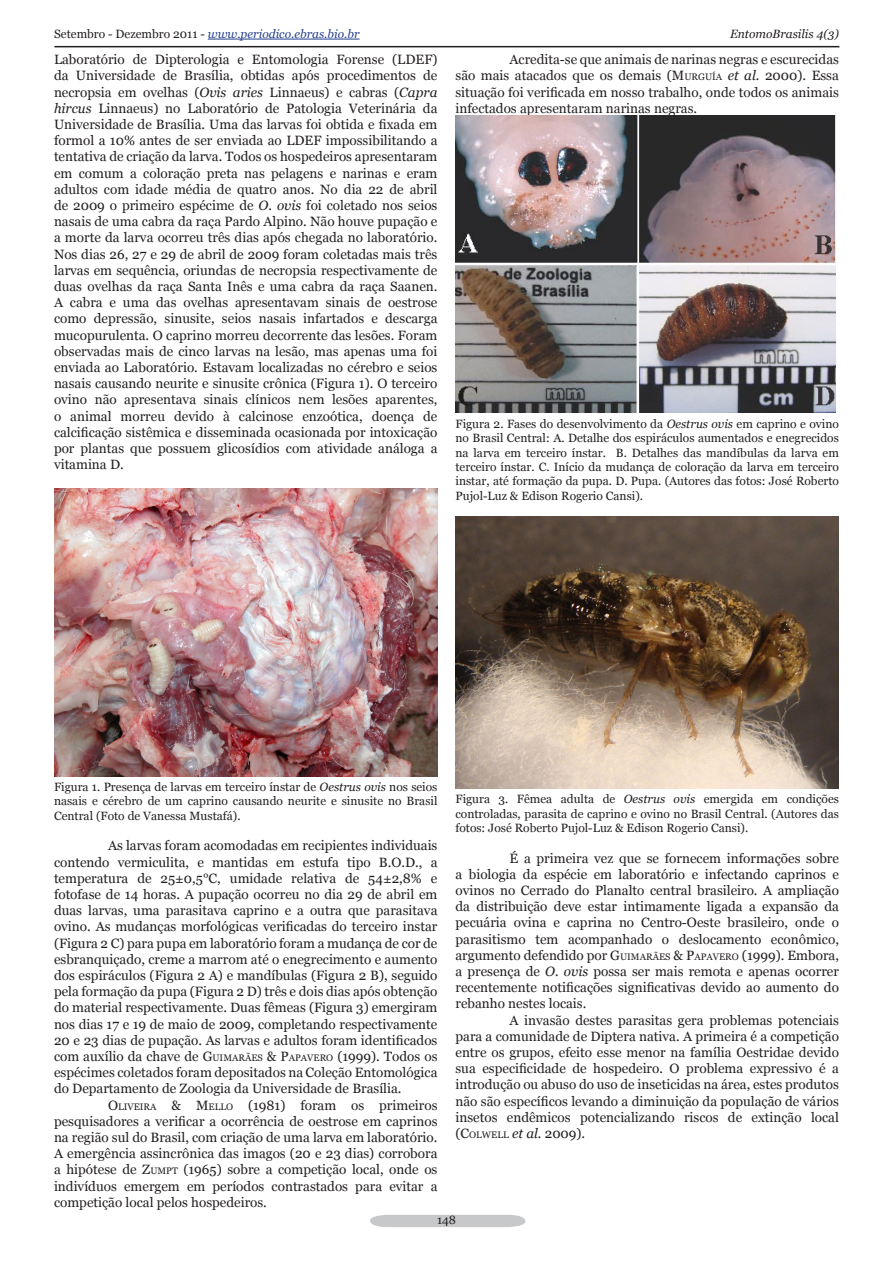
<style>
.page{position:relative;width:893px;height:1263px;background:#fff}
.page>*{position:absolute;margin:0;border:0;box-sizing:border-box;transform-origin:0 0}
.t1{font:13.5px/16.2px "Georgia";color:#231f20;text-align:justify}
.t2{font:12px/14.4px "Georgia";color:#231f20;text-align:justify}
.t3{font:italic 12px "Georgia";color:#253f8e}
.t4{font:italic 12px "Georgia";color:#231f20}
.s1{font-style:normal;color:#231f20}
.s2{font-style:italic}
.s3{font-style:inherit}
.s4{font-size:9.45px}
</style>
<div class="page">
<hr style="left:208px;top:39px;width:152px;height:1px;background:#253f8e">
<hr style="left:54px;top:46px;width:785px;height:1px;background:#231f20">
<div style="left:370px;top:1215px;width:155px;height:12px;background:#c7c8ca"></div>
<img style="left:54px;top:488px;width:384px;height:288px">
<img style="left:455px;top:116px;width:381px;height:297px">
<img style="left:455px;top:517px;width:384px;height:272px">
<p class="t3" style="left:54px;top:26px;width:307px"><span class="s1">Setembro - Dezembro 2011 -</span> www.periodico.ebras.bio.br</p>
<p class="t4" style="left:730px;top:26px;width:110px">EntomoBrasilis 4(3)</p>
<p class="t1" style="left:54px;top:52px;width:385px">Laboratório de Dipterologia e Entomologia Forense (LDEF) da Universidade de Brasília, obtidas após procedimentos de necropsia em ovelhas (<span class="s2">Ovis aries</span> Linnaeus) e cabras (<span class="s2">Capra hircus</span> Linnaeus) no Laboratório de Patologia Veterinária da Universidade de Brasília. Uma das larvas foi obtida e fixada em formol a 10% antes de ser enviada ao LDEF impossibilitando a tentativa de criação da larva. Todos os hospedeiros apresentaram em comum a coloração preta nas pelagens e narinas e eram adultos com idade média de quatro anos. No dia 22 de abril de 2009 o primeiro espécime de <span class="s2">O. ovis</span> foi coletado nos seios nasais de uma cabra da raça Pardo Alpino. Não houve pupação e a morte da larva ocorreu três dias após chegada no laboratório.<br>Nos dias 26, 27 e 29 de abril de 2009 foram coletadas mais três larvas em sequência, oriundas de necropsia respectivamente de duas ovelhas da raça Santa Inês e uma cabra da raça Saanen.<br>A cabra e uma das ovelhas apresentavam sinais de oestrose como depressão, sinusite, seios nasais infartados e descarga mucopurulenta. O caprino morreu decorrente das lesões. Foram observadas mais de cinco larvas na lesão, mas apenas uma foi enviada ao Laboratório. Estavam localizadas no cérebro e seios nasais causando neurite e sinusite crônica (Figura 1). O terceiro ovino não apresentava sinais clínicos nem lesões aparentes, o animal morreu devido à calcinose enzoótica, doença de calcificação sistêmica e disseminada ocasionada por intoxicação por plantas que possuem glicosídios com atividade análoga a vitamina D.</p>
<p class="t1" style="left:455px;top:52px;width:385px;text-indent:54px">Acredita-se que animais de narinas negras e escurecidas são mais atacados que os demais (<span class="s3">M</span><span class="s4">URGUÍA</span> <span class="s2">et al.</span> 2000). Essa situação foi verificada em nosso trabalho, onde todos os animais infectados apresentaram narinas negras.</p>
<p class="t2" style="left:455px;top:417px;width:385px">Figura 2. Fases do desenvolvimento da <span class="s2">Oestrus ovis</span> em caprino e ovino no Brasil Central: A. Detalhe dos espiráculos aumentados e enegrecidos na larva em terceiro ínstar. B. Detalhes das mandíbulas da larva em terceiro ínstar. C. Início da mudança de coloração da larva em terceiro instar, até formação da pupa. D. Pupa. (Autores das fotos: José Roberto Pujol-Luz &amp; Edison Rogerio Cansi).</p>
<p class="t2" style="left:54px;top:780px;width:385px">Figura 1. Presença de larvas em terceiro ínstar de <span class="s2">Oestrus ovis</span> nos seios nasais e cérebro de um caprino causando neurite e sinusite no Brasil Central (Foto de Vanessa Mustafá).</p>
<p class="t1" style="left:108px;top:838px;width:331px">As larvas foram acomodadas em recipientes individuais</p>
<p class="t1" style="left:54px;top:854px;width:385px">contendo vermiculita, e mantidas em estufa tipo B.O.D., a</p>
<p class="t1" style="left:54px;top:870px;width:385px">temperatura de 25±0,5°C, umidade relativa de 54±2,8% e</p>
<p class="t1" style="left:54px;top:886px;width:385px">fotofase de 14 horas. A pupação ocorreu no dia 29 de abril em</p>
<p class="t1" style="left:54px;top:903px;width:385px">duas larvas, uma parasitava caprino e a outra que parasitava</p>
<p class="t1" style="left:54px;top:919px;width:385px">ovino. As mudanças morfológicas verificadas do terceiro instar</p>
<p class="t1" style="left:54px;top:935px;width:385px">(Figura 2 C) para pupa em laboratório foram a mudança de cor de</p>
<p class="t1" style="left:54px;top:951px;width:385px">esbranquiçado, creme a marrom até o enegrecimento e aumento</p>
<p class="t1" style="left:54px;top:967px;width:385px">dos espiráculos (Figura 2 A) e mandíbulas (Figura 2 B), seguido</p>
<p class="t1" style="left:54px;top:984px;width:385px">pela formação da pupa (Figura 2 D) três e dois dias após obtenção</p>
<p class="t1" style="left:54px;top:1000px;width:385px">do material respectivamente. Duas fêmeas (Figura 3) emergiram</p>
<p class="t1" style="left:54px;top:1016px;width:385px">nos dias 17 e 19 de maio de 2009, completando respectivamente</p>
<p class="t1" style="left:54px;top:1032px;width:385px">20 e 23 dias de pupação. As larvas e adultos foram identificados</p>
<p class="t1" style="left:54px;top:1048px;width:385px">com auxílio da chave de <span class="s3">G</span><span class="s4">UIMARÃES</span> <span class="s3">&amp; P</span><span class="s4">APAVERO</span> (1999). Todos os</p>
<p class="t1" style="left:54px;top:1065px;width:385px">espécimes coletados foram depositados na Coleção Entomológica</p>
<p class="t1" style="left:54px;top:1081px;width:349px">do Departamento de Zoologia da Universidade de Brasília.</p>
<p class="t1" style="left:108px;top:1097px;width:331px"><span class="s3">O</span><span class="s4">LIVEIRA</span> <span class="s3">&amp; M</span><span class="s4">ELLO</span> (1981) foram os primeiros</p>
<p class="t1" style="left:54px;top:1113px;width:385px">pesquisadores a verificar a ocorrência de oestrose em caprinos</p>
<p class="t1" style="left:54px;top:1129px;width:385px">na região sul do Brasil, com criação de uma larva em laboratório.</p>
<p class="t1" style="left:54px;top:1146px;width:385px">A emergência assincrônica das imagos (20 e 23 dias) corrobora</p>
<p class="t1" style="left:54px;top:1162px;width:385px">a hipótese de <span class="s3">Z</span><span class="s4">UMPT</span> (1965) sobre a competição local, onde os</p>
<p class="t1" style="left:54px;top:1178px;width:385px">indivíduos emergem em períodos contrastados para evitar a</p>
<p class="t1" style="left:54px;top:1194px;width:214px">competição local pelos hospedeiros.</p>
<p class="t2" style="left:455px;top:792px;width:385px">Figura 3. Fêmea adulta de <span class="s2">Oestrus ovis</span> emergida em condições controladas, parasita de caprino e ovino no Brasil Central. (Autores das fotos: José Roberto Pujol-Luz &amp; Edison Rogerio Cansi).</p>
<p class="t1" style="left:509px;top:850px;width:331px">É a primeira vez que se fornecem informações sobre</p>
<p class="t1" style="left:455px;top:866px;width:385px">a biologia da espécie em laboratório e infectando caprinos e</p>
<p class="t1" style="left:455px;top:882px;width:385px">ovinos no Cerrado do Planalto central brasileiro. A ampliação</p>
<p class="t1" style="left:455px;top:899px;width:385px">da distribuição deve estar intimamente ligada a expansão da</p>
<p class="t1" style="left:455px;top:915px;width:385px">pecuária ovina e caprina no Centro-Oeste brasileiro, onde o</p>
<p class="t1" style="left:455px;top:931px;width:385px">parasitismo tem acompanhado o deslocamento econômico,</p>
<p class="t1" style="left:455px;top:947px;width:385px">argumento defendido por <span class="s3">G</span><span class="s4">UIMARÃES</span> <span class="s3">&amp; P</span><span class="s4">APAVERO</span> (1999). Embora,</p>
<p class="t1" style="left:455px;top:963px;width:385px">a presença de <span class="s2">O. ovis</span> possa ser mais remota e apenas ocorrer</p>
<p class="t1" style="left:455px;top:980px;width:385px">recentemente notificações significativas devido ao aumento do</p>
<p class="t1" style="left:455px;top:996px;width:132px">rebanho nestes locais.</p>
<p class="t1" style="left:509px;top:1012px;width:331px">A invasão destes parasitas gera problemas potenciais</p>
<p class="t1" style="left:455px;top:1028px;width:385px">para a comunidade de Diptera nativa. A primeira é a competição</p>
<p class="t1" style="left:455px;top:1044px;width:385px">entre os grupos, efeito esse menor na família Oestridae devido</p>
<p class="t1" style="left:455px;top:1061px;width:385px">sua especificidade de hospedeiro. O problema expressivo é a</p>
<p class="t1" style="left:455px;top:1077px;width:385px">introdução ou abuso do uso de inseticidas na área, estes produtos</p>
<p class="t1" style="left:455px;top:1093px;width:385px">não são específicos levando a diminuição da população de vários</p>
<p class="t1" style="left:455px;top:1109px;width:385px">insetos endêmicos potencializando riscos de extinção local</p>
<p class="t1" style="left:455px;top:1125px;width:131px">(<span class="s3">C</span><span class="s4">OLWELL</span> <span class="s2">et al.</span> 2009).</p>
<p class="t2" style="left:437px;top:1213px;width:21px">148</p>
</div>
